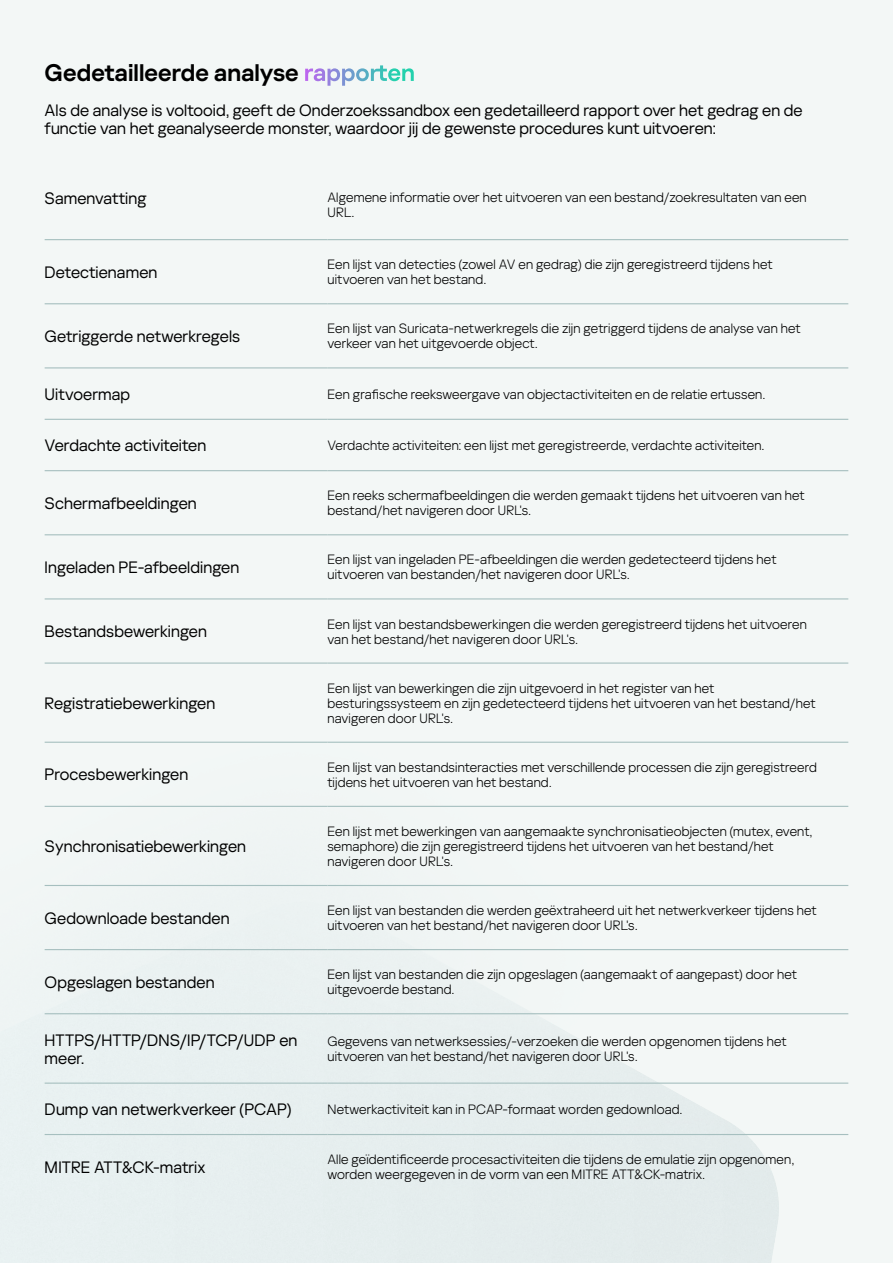
<style>
.page{position:relative;width:893px;height:1263px;background:#f3f7f6}
.page>*{position:absolute;margin:0;border:0;box-sizing:border-box;transform-origin:0 0}
.h5_v3{font:600 24px "Kaspersky Sans Display";letter-spacing:.005em;color:#000}
.h5_v2{font:16.5px/18px "Kaspersky Sans Display";letter-spacing:.005em;color:#000}
.Body{font:300 13.5px/15px "Kaspersky Sans Display";letter-spacing:.01em;color:#000}
.s1{color:#fff}
</style>
<div class="page">
<hr style="left:45px;top:239px;width:282px;height:1px;background:#a6bfbf">
<hr style="left:327px;top:239px;width:521px;height:1px;background:#a6bfbf">
<hr style="left:45px;top:303px;width:282px;height:1px;background:#a6bfbf">
<hr style="left:327px;top:303px;width:521px;height:1px;background:#a6bfbf">
<hr style="left:45px;top:367px;width:282px;height:1px;background:#a6bfbf">
<hr style="left:327px;top:367px;width:521px;height:1px;background:#a6bfbf">
<hr style="left:45px;top:419px;width:282px;height:1px;background:#a6bfbf">
<hr style="left:327px;top:419px;width:521px;height:1px;background:#a6bfbf">
<hr style="left:45px;top:470px;width:282px;height:1px;background:#a6bfbf">
<hr style="left:327px;top:470px;width:521px;height:1px;background:#a6bfbf">
<hr style="left:45px;top:534px;width:282px;height:1px;background:#a6bfbf">
<hr style="left:327px;top:534px;width:521px;height:1px;background:#a6bfbf">
<hr style="left:45px;top:598px;width:282px;height:1px;background:#a6bfbf">
<hr style="left:327px;top:598px;width:521px;height:1px;background:#a6bfbf">
<hr style="left:45px;top:662px;width:282px;height:2px;background:#a6bfbf">
<hr style="left:327px;top:662px;width:521px;height:2px;background:#a6bfbf">
<hr style="left:45px;top:742px;width:282px;height:1px;background:#a6bfbf">
<hr style="left:327px;top:742px;width:521px;height:1px;background:#a6bfbf">
<hr style="left:45px;top:806px;width:282px;height:1px;background:#a6bfbf">
<hr style="left:327px;top:806px;width:521px;height:1px;background:#a6bfbf">
<hr style="left:45px;top:885px;width:282px;height:1px;background:#a6bfbf">
<hr style="left:327px;top:885px;width:521px;height:1px;background:#a6bfbf">
<hr style="left:45px;top:949px;width:282px;height:1px;background:#a6bfbf">
<hr style="left:327px;top:949px;width:521px;height:1px;background:#a6bfbf">
<hr style="left:45px;top:1013px;width:282px;height:1px;background:#a6bfbf">
<hr style="left:327px;top:1013px;width:521px;height:1px;background:#a6bfbf">
<hr style="left:45px;top:1082px;width:282px;height:2px;background:#a6bfbf">
<hr style="left:327px;top:1082px;width:521px;height:2px;background:#a6bfbf">
<hr style="left:45px;top:1134px;width:282px;height:1px;background:#a6bfbf">
<hr style="left:327px;top:1134px;width:521px;height:1px;background:#a6bfbf">
<p class="h5_v3" style="left:45px;top:55px;width:372px">Gedetailleerde analyse <span class="s1">rapporten</span></p>
<p class="h5_v2" style="left:45px;top:100px;width:759px">Als de analyse is voltooid, geeft de Onderzoekssandbox een gedetailleerd rapport over het gedrag en de functie van het geanalyseerde monster, waardoor jij de gewenste procedures kunt uitvoeren:</p>
<p class="h5_v2" style="left:45px;top:189px;width:103px">Samenvatting</p>
<p class="Body" style="left:327px;top:189px;width:481px">Algemene informatie over het uitvoeren van een bestand/zoekresultaten van een<br>URL.</p>
<p class="h5_v2" style="left:45px;top:262px;width:114px">Detectienamen</p>
<p class="Body" style="left:327px;top:256px;width:447px">Een lijst van detecties (zowel AV en gedrag) die zijn geregistreerd tijdens het uitvoeren van het bestand.</p>
<p class="h5_v2" style="left:45px;top:326px;width:197px">Getriggerde netwerkregels</p>
<p class="Body" style="left:327px;top:320px;width:475px">Een lijst van Suricata-netwerkregels die zijn getriggerd tijdens de analyse van het verkeer van het uitgevoerde object.</p>
<p class="h5_v2" style="left:45px;top:384px;width:87px">Uitvoermap</p>
<p class="Body" style="left:327px;top:386px;width:439px">Een grafische reeksweergave van objectactiviteiten en de relatie ertussen.</p>
<p class="h5_v2" style="left:45px;top:435px;width:163px">Verdachte activiteiten</p>
<p class="Body" style="left:327px;top:437px;width:438px">Verdachte activiteiten: een lijst met geregistreerde, verdachte activiteiten.</p>
<p class="h5_v2" style="left:45px;top:493px;width:154px">Schermafbeeldingen</p>
<p class="Body" style="left:327px;top:487px;width:479px">Een reeks schermafbeeldingen die werden gemaakt tijdens het uitvoeren van het bestand/het navigeren door URL's.</p>
<p class="h5_v2" style="left:45px;top:557px;width:196px">Ingeladen PE-afbeeldingen</p>
<p class="Body" style="left:327px;top:551px;width:451px">Een lijst van ingeladen PE-afbeeldingen die werden gedetecteerd tijdens het uitvoeren van bestanden/het navigeren door URL's.</p>
<p class="h5_v2" style="left:45px;top:621px;width:164px">Bestandsbewerkingen</p>
<p class="Body" style="left:327px;top:615px;width:481px">Een lijst van bestandsbewerkingen die werden geregistreerd tijdens het uitvoeren van het bestand/het navigeren door URL's.</p>
<p class="h5_v2" style="left:45px;top:693px;width:172px">Registratiebewerkingen</p>
<p class="Body" style="left:327px;top:680px;width:490px">Een lijst van bewerkingen die zijn uitgevoerd in het register van het besturingssysteem en zijn gedetecteerd tijdens het uitvoeren van het bestand/het navigeren door URL's.</p>
<p class="h5_v2" style="left:45px;top:765px;width:145px">Procesbewerkingen</p>
<p class="Body" style="left:327px;top:759px;width:491px">Een lijst van bestandsinteracties met verschillende processen die zijn geregistreerd tijdens het uitvoeren van het bestand.</p>
<p class="h5_v2" style="left:45px;top:836px;width:203px">Synchronisatiebewerkingen</p>
<p class="Body" style="left:327px;top:823px;width:486px">Een lijst met bewerkingen van aangemaakte synchronisatieobjecten (mutex, event, semaphore) die zijn geregistreerd tijdens het uitvoeren van het bestand/het navigeren door URL's.</p>
<p class="h5_v2" style="left:45px;top:908px;width:187px">Gedownloade bestanden</p>
<p class="Body" style="left:327px;top:902px;width:491px">Een lijst van bestanden die werden geëxtraheerd uit het netwerkverkeer tijdens het uitvoeren van het bestand/het navigeren door URL's.</p>
<p class="h5_v2" style="left:45px;top:972px;width:172px">Opgeslagen bestanden</p>
<p class="Body" style="left:327px;top:966px;width:471px">Een lijst van bestanden die zijn opgeslagen (aangemaakt of aangepast) door het uitgevoerde bestand.</p>
<p class="h5_v2" style="left:45px;top:1030px;width:254px">HTTPS/HTTP/DNS/IP/TCP/UDP en meer.</p>
<p class="Body" style="left:327px;top:1033px;width:461px">Gegevens van netwerksessies/-verzoeken die werden opgenomen tijdens het uitvoeren van het bestand/het navigeren door URL's.</p>
<p class="h5_v2" style="left:45px;top:1099px;width:248px">Dump van netwerkverkeer (PCAP)</p>
<p class="Body" style="left:327px;top:1101px;width:356px">Netwerkactiviteit kan in PCAP-formaat worden gedownload.</p>
<p class="h5_v2" style="left:45px;top:1157px;width:162px">MITRE ATT&amp;CK-matrix</p>
<p class="Body" style="left:327px;top:1151px;width:468px">Alle geïdentificeerde procesactiviteiten die tijdens de emulatie zijn opgenomen, worden weergegeven in de vorm van een MITRE ATT&amp;CK-matrix.</p>
</div>
